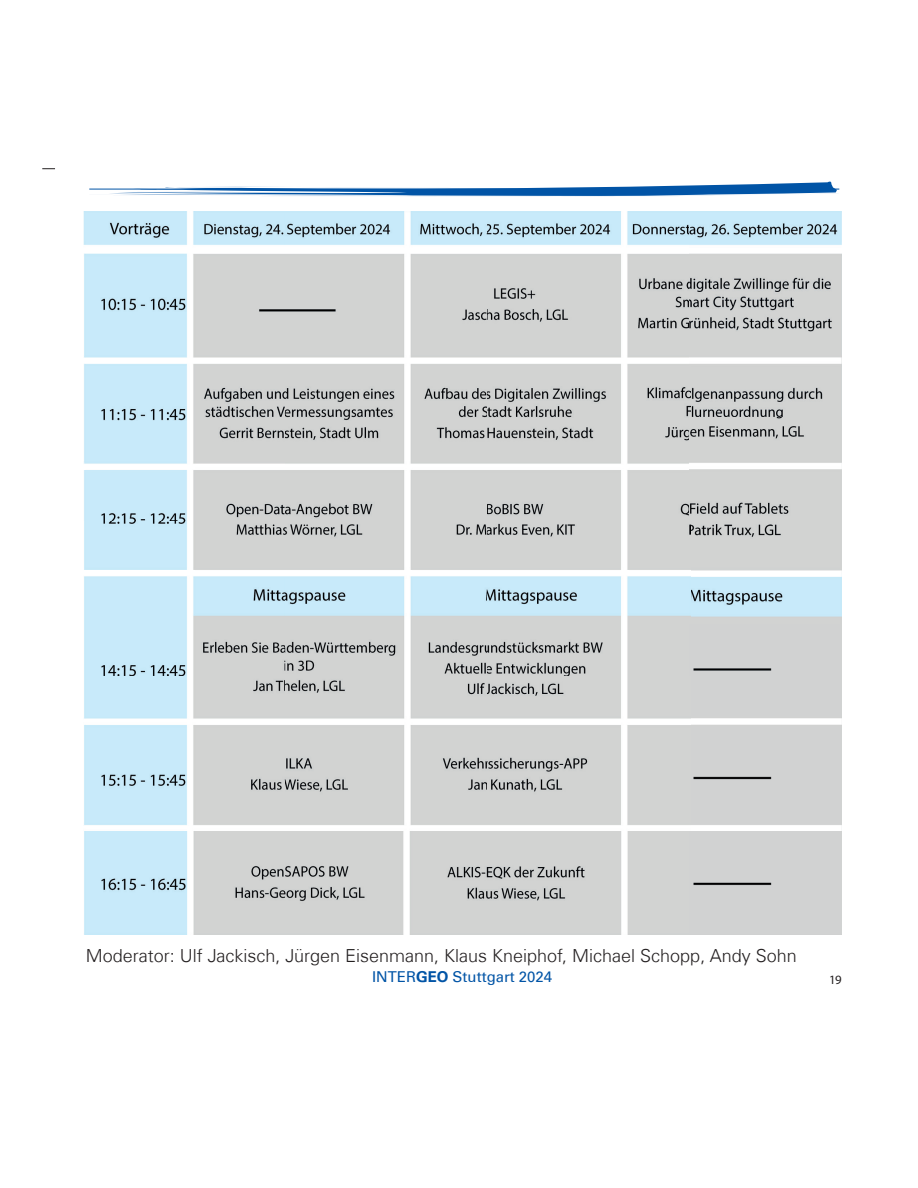
<style>
.page{position:relative;width:918px;height:1188px;background:#fff}
.page>*{position:absolute;margin:0;border:0;box-sizing:border-box;transform-origin:0 0}
.t1{font:300 18px "Univers Com 45";color:#231f20}
.t2{font:15px "Univers Com 55 Roman";color:#0154a6}
.t3{font:12.75px "Myriad Pro";color:#231f20}
.s1{font-family:"Univers Com 65";font-weight:700}
</style>
<div class="page">
<svg style="left:89px;top:182px;width:750px;height:15px"></svg>
<svg style="left:42px;top:169px;width:13px;height:1px"></svg>
<img style="left:84px;top:211px;width:758px;height:724px">
<p class="t1" style="left:86px;top:949px;width:713px">Moderator: Ulf Jackisch, Jürgen Eisenmann, Klaus Kneiphof, Michael Schopp, Andy Sohn</p>
<p class="t2" style="left:372px;top:971px;width:182px">INTER<span class="s1">GEO</span> Stuttgart 2024</p>
<p class="t3" style="left:829px;top:972px;width:14px">19</p>
</div>
